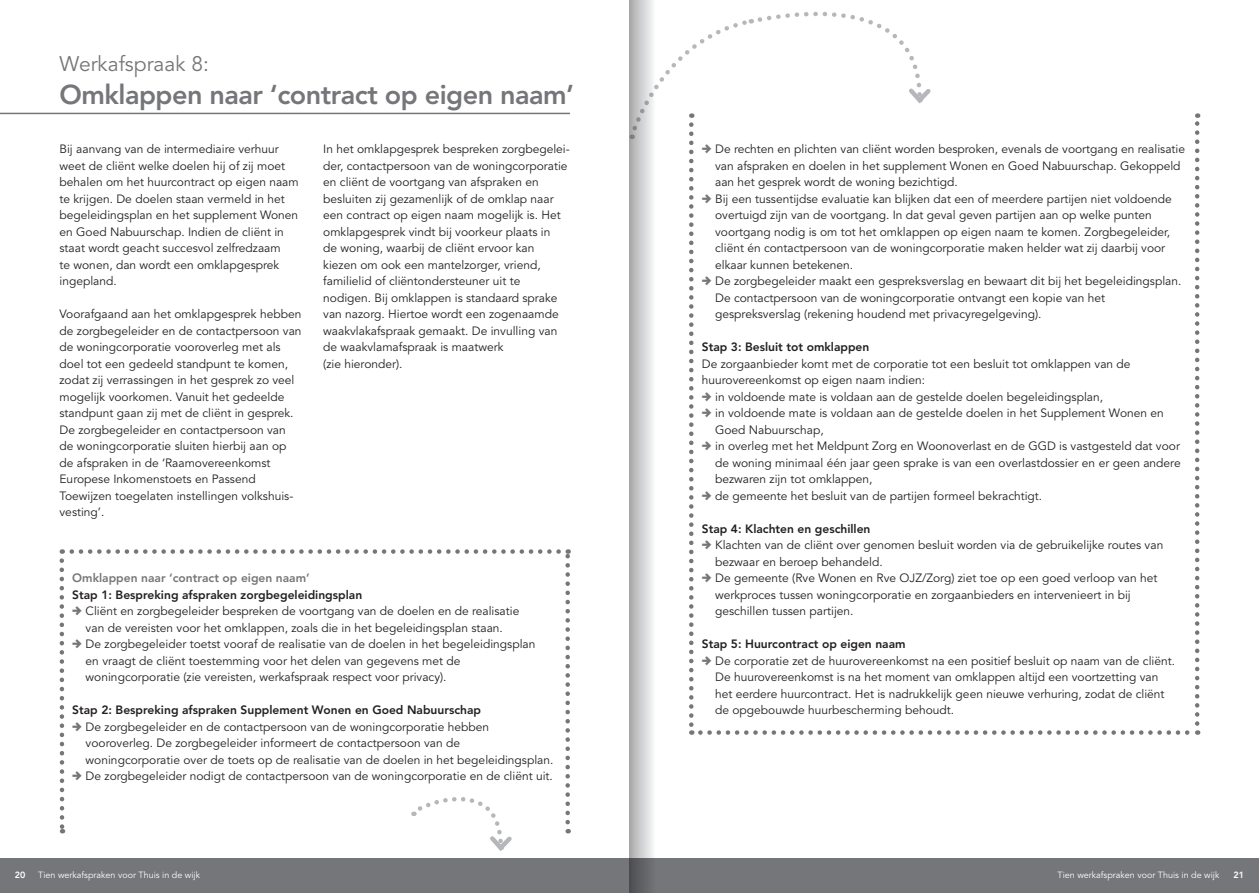
<style>
.page{position:relative;width:1259px;height:893px;background:#fff}
.page>*{position:absolute;margin:0;border:0;box-sizing:border-box;transform-origin:0 0}
.t1{font:800 27px "Avenir";letter-spacing:-.02em;color:#757679}
.t2{font:21px "Avenir";color:#757679}
.t3{font:12px/16.5px "Avenir";color:#231f20}
.t4{font:800 12px "Avenir";color:#231f20}
.t5{font:800 12px "Avenir";color:#757679}
.t6{font:9px "Avenir";color:#fff}
.t7{font:800 9px "Avenir";color:#fff}
.s1{font-family:"ASD Signfont";color:#757679}
</style>
<div class="page">
<div style="left:629px;top:859px;width:630px;height:34px;background:#757679"></div>
<div style="left:0;top:859px;width:629px;height:34px;background:#757679"></div>
<svg style="left:413px;top:797px;width:99px;height:54px"></svg>
<svg style="left:565px;top:549px;width:5px;height:273px"></svg>
<svg style="left:62px;top:549px;width:496px;height:5px"></svg>
<svg style="left:60px;top:561px;width:4px;height:272px"></svg>
<hr style="left:0;top:113px;width:570px;height:1px;background:#757679">
<svg style="left:655px;top:11px;width:544px;height:724px"></svg>
<svg style="left:629px;top:0;width:26px;height:893px"></svg>
<h2 class="t2" style="left:60px;top:51px;width:151px">Werkafspraak 8:</h2>
<h1 class="t1" style="left:60px;top:78px;width:516px">Omklappen naar ‘contract op eigen naam’</h1>
<p class="t3" style="left:60px;top:141px;width:241px">Bij aanvang van de intermediaire verhuur weet de cliënt welke doelen hij of zij moet behalen om het huurcontract op eigen naam te krijgen. De doelen staan vermeld in het begeleidingsplan en het supplement Wonen en Goed Nabuurschap. Indien de cliënt in staat wordt geacht succesvol zelfredzaam<br>te wonen, dan wordt een omklapgesprek ingepland.</p>
<p class="t3" style="left:60px;top:306px;width:244px">Voorafgaand aan het omklapgesprek hebben de zorgbegeleider en de contactpersoon van de woningcorporatie vooroverleg met als doel tot een gedeeld standpunt te komen, zodat zij verrassingen in het gesprek zo veel mogelijk voorkomen. Vanuit het gedeelde standpunt gaan zij met de cliënt in gesprek.<br>De zorgbegeleider en contactpersoon van de woningcorporatie sluiten hierbij aan op de afspraken in de ‘Raamovereenkomst Europese Inkomenstoets en Passend Toewijzen toegelaten instellingen volkshuis&shy;vesting’.</p>
<p class="t3" style="left:323px;top:141px;width:248px">In het omklapgesprek bespreken zorgbegelei&shy;der, contactpersoon van de woningcorporatie en cliënt de voortgang van afspraken en besluiten zij gezamenlijk of de omklap naar een contract op eigen naam mogelijk is. Het omklapgesprek vindt bij voorkeur plaats in<br>de woning, waarbij de cliënt ervoor kan kiezen om ook een mantelzorger, vriend, familielid of cliëntondersteuner uit te nodigen. Bij omklappen is standaard sprake van nazorg. Hiertoe wordt een zogenaamde waakvlakafspraak gemaakt. De invulling van de waakvlamafspraak is maatwerk<br>(zie hieronder).</p>
<p class="t5" style="left:72px;top:571px;width:239px">Omklappen naar ‘contract op eigen naam’</p>
<p class="t4" style="left:72px;top:587px;width:291px">Stap 1: Bespreking afspraken zorgbegeleidingsplan</p>
<p class="t3" style="left:72px;top:603px;width:448px"><span class="s1">E</span> Cliënt en zorgbegeleider bespreken de voortgang van de doelen en de realisatie</p>
<p class="t3" style="left:86px;top:620px;width:419px">van de vereisten voor het omklappen, zoals die in het begeleidingsplan staan.</p>
<p class="t3" style="left:72px;top:636px;width:465px"><span class="s1">E</span> De zorgbegeleider toetst vooraf de realisatie van de doelen in het begeleidingsplan</p>
<p class="t3" style="left:86px;top:653px;width:376px">en vraagt de cliënt toestemming voor het delen van gegevens met de</p>
<p class="t3" style="left:86px;top:669px;width:362px">woningcorporatie (zie vereisten, werkafspraak respect voor privacy).</p>
<p class="t4" style="left:72px;top:703px;width:410px">Stap 2: Bespreking afspraken Supplement Wonen en Goed Nabuurschap</p>
<p class="t3" style="left:72px;top:719px;width:418px"><span class="s1">E</span> De zorgbegeleider en de contactpersoon van de woningcorporatie hebben</p>
<p class="t3" style="left:86px;top:735px;width:376px">vooroverleg. De zorgbegeleider informeert de contactpersoon van de</p>
<p class="t3" style="left:86px;top:752px;width:469px">woningcorporatie over de toets op de realisatie van de doelen in het begeleidingsplan.</p>
<p class="t3" style="left:72px;top:768px;width:482px"><span class="s1">E</span> De zorgbegeleider nodigt de contactpersoon van de woningcorporatie en de cliënt uit.</p>
<p class="t3" style="left:702px;top:141px;width:485px"><span class="s1">E</span> De rechten en plichten van cliënt worden besproken, evenals de voortgang en realisatie</p>
<p class="t3" style="left:715px;top:158px;width:467px">van afspraken en doelen in het supplement Wonen en Goed Nabuurschap. Gekoppeld</p>
<p class="t3" style="left:715px;top:174px;width:244px">aan het gesprek wordt de woning bezichtigd.</p>
<p class="t3" style="left:702px;top:191px;width:472px"><span class="s1">E</span> Bij een tussentijdse evaluatie kan blijken dat een of meerdere partijen niet voldoende</p>
<p class="t3" style="left:715px;top:207px;width:438px">overtuigd zijn van de voortgang. In dat geval geven partijen aan op welke punten</p>
<p class="t3" style="left:715px;top:224px;width:456px">voortgang nodig is om tot het omklappen op eigen naam te komen. Zorgbegeleider,</p>
<p class="t3" style="left:715px;top:240px;width:451px">cliënt én contactpersoon van de woningcorporatie maken helder wat zij daarbij voor</p>
<p class="t3" style="left:715px;top:257px;width:140px">elkaar kunnen betekenen.</p>
<p class="t3" style="left:702px;top:273px;width:481px"><span class="s1">E</span> De zorgbegeleider maakt een gespreksverslag en bewaart dit bij het begeleidingsplan.</p>
<p class="t3" style="left:715px;top:290px;width:391px">De contactpersoon van de woningcorporatie ontvangt een kopie van het</p>
<p class="t3" style="left:715px;top:306px;width:328px">gespreksverslag (rekening houdend met privacyregelgeving).</p>
<p class="t4" style="left:702px;top:340px;width:169px">Stap 3: Besluit tot omklappen</p>
<p class="t3" style="left:702px;top:356px;width:430px">De zorgaanbieder komt met de corporatie tot een besluit tot omklappen van de</p>
<p class="t3" style="left:702px;top:372px;width:225px">huurovereenkomst op eigen naam indien:</p>
<p class="t3" style="left:702px;top:389px;width:403px"><span class="s1">E</span> in voldoende mate is voldaan aan de gestelde doelen begeleidingsplan,</p>
<p class="t3" style="left:702px;top:405px;width:463px"><span class="s1">E</span> in voldoende mate is voldaan aan de gestelde doelen in het Supplement Wonen en</p>
<p class="t3" style="left:715px;top:422px;width:110px">Goed Nabuurschap,</p>
<p class="t3" style="left:702px;top:438px;width:480px"><span class="s1">E</span> in overleg met het Meldpunt Zorg en Woonoverlast en de GGD is vastgesteld dat voor</p>
<p class="t3" style="left:715px;top:455px;width:467px">de woning minimaal één jaar geen sprake is van een overlastdossier en er geen andere</p>
<p class="t3" style="left:715px;top:471px;width:159px">bezwaren zijn tot omklappen,</p>
<p class="t3" style="left:702px;top:488px;width:342px"><span class="s1">E</span> de gemeente het besluit van de partijen formeel bekrachtigt.</p>
<p class="t4" style="left:702px;top:521px;width:170px">Stap 4: Klachten en geschillen</p>
<p class="t3" style="left:702px;top:537px;width:463px"><span class="s1">E</span> Klachten van de cliënt over genomen besluit worden via de gebruikelijke routes van</p>
<p class="t3" style="left:715px;top:554px;width:169px">bezwaar en beroep behandeld.</p>
<p class="t3" style="left:702px;top:570px;width:457px"><span class="s1">E</span> De gemeente (Rve Wonen en Rve OJZ/Zorg) ziet toe op een goed verloop van het</p>
<p class="t3" style="left:715px;top:587px;width:417px">werkproces tussen woningcorporatie en zorgaanbieders en intervenieert in bij</p>
<p class="t3" style="left:715px;top:603px;width:140px">geschillen tussen partijen.</p>
<p class="t4" style="left:702px;top:637px;width:205px">Stap 5: Huurcontract op eigen naam</p>
<p class="t3" style="left:702px;top:653px;width:475px"><span class="s1">E</span> De corporatie zet de huurovereenkomst na een positief besluit op naam van de cliënt.</p>
<p class="t3" style="left:715px;top:669px;width:445px">De huurovereenkomst is na het moment van omklappen altijd een voortzetting van</p>
<p class="t3" style="left:715px;top:686px;width:451px">het eerdere huurcontract. Het is nadrukkelijk geen nieuwe verhuring, zodat de cliënt</p>
<p class="t3" style="left:715px;top:702px;width:240px">de opgebouwde huurbescherming behoudt.</p>
<p class="t7" style="left:15px;top:869px;width:12px">20</p>
<p class="t6" style="left:38px;top:869px;width:163px">Tien werkafspraken voor Thuis in de wijk</p>
<p class="t6" style="left:1057px;top:869px;width:163px">Tien werkafspraken voor Thuis in de wijk</p>
<p class="t7" style="left:1233px;top:869px;width:12px">21</p>
</div>
